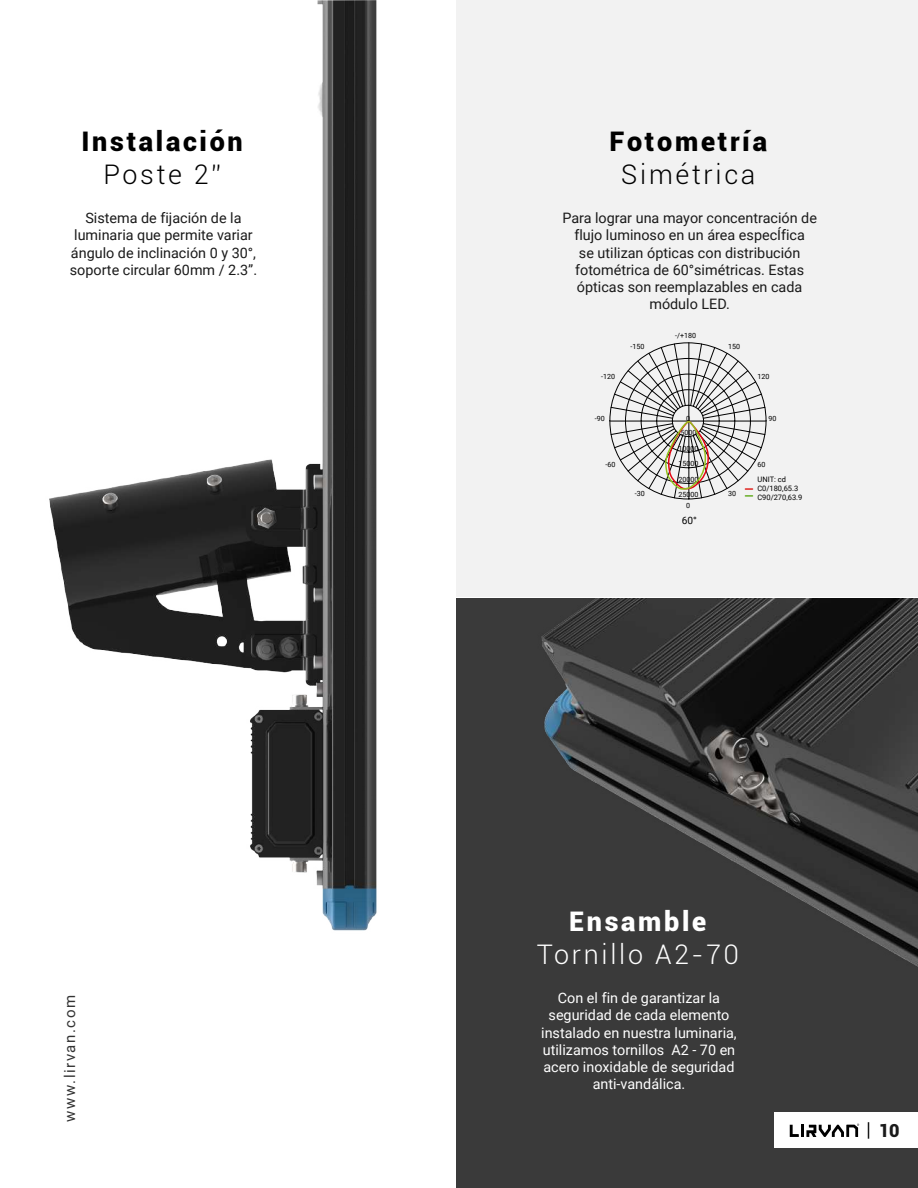
<style>
.page{position:relative;width:918px;height:1188px;background:#fff}
.page>*{position:absolute;margin:0;border:0;box-sizing:border-box;transform-origin:0 0}
.t1{font:900 27px "Roboto";letter-spacing:.1em;color:#000}
.t2{font:300 27px "Roboto";letter-spacing:.1em;color:#000}
.t3{font:300 27px "Roboto";letter-spacing:.1em;color:#fff}
.t4{font:900 27px "Roboto";letter-spacing:.1em;color:#fff}
.t5{font:900 18px "Roboto";color:#1a1a1a}
.t6{font:15px "Roboto";letter-spacing:.1em;color:#333}
.t7{font:14.4px/17.2px "Roboto";color:#1a1a1a;text-align:center}
.t8{font:14.4px/17.2px "Roboto";color:#fff;text-align:center}
.t9{font:10.2px "Roboto";color:#000}
.t10{font:7.5px/9px "Roboto";color:#000}
.t11{font:7.2px/15.6px "Roboto";color:#000;text-align:center}
</style>
<div class="page">
<div style="left:457px;top:598px;width:461px;height:590px;background:#3a3a3a"></div>
<img style="left:541px;top:598px;width:377px;height:369px">
<div style="left:457px;top:0;width:461px;height:597px;background:#f2f2f2"></div>
<div style="left:775px;top:1113px;width:143px;height:35px;background:#fff"></div>
<svg style="left:868px;top:1122px;width:1px;height:17px"></svg>
<svg style="left:790px;top:1124px;width:69px;height:13px"></svg>
<img style="left:49px;top:0;width:328px;height:931px">
<svg style="left:609px;top:342px;width:158px;height:158px"></svg>
<h1 class="t1" style="left:82px;top:123px;width:163px">Instalación</h1>
<h1 class="t2" style="left:103px;top:156px;width:119px">Poste 2”</h1>
<p class="t7" style="left:70px;top:209px;width:189px">Sistema de fijación de la luminaria que permite variar ángulo de inclinación 0 y 30°, soporte circular 60mm / 2.3”.</p>
<p class="t6" style="left:59px;top:1122px;width:128px;rotate:-90deg">www.lirvan.com</p>
<h1 class="t1" style="left:610px;top:123px;width:159px">Fotometría</h1>
<h1 class="t2" style="left:621px;top:156px;width:136px">Simétrica</h1>
<p class="t7" style="left:562px;top:209px;width:256px">Para lograr una mayor concentración de flujo luminoso en un área especÍfica<br>se utilizan ópticas con distribución fotométrica de 60°simétricas. Estas ópticas son reemplazables en cada módulo LED.</p>
<p class="t11" style="left:601px;top:368px;width:15px">-120</p>
<p class="t11" style="left:595px;top:410px;width:11px">-90</p>
<p class="t11" style="left:631px;top:339px;width:15px">-150</p>
<p class="t11" style="left:605px;top:456px;width:11px">-60</p>
<p class="t11" style="left:635px;top:486px;width:11px">-30</p>
<p class="t11" style="left:675px;top:328px;width:22px">-/+180</p>
<p class="t11" style="left:680px;top:411px;width:18px;line-height:14.4px">0<br>5000</p>
<p class="t11" style="left:678px;top:440px;width:22px;text-align:justify">10000<br>15000<br>20000<br>25000</p>
<p class="t11" style="left:686px;top:497px;width:6px">0</p>
<p class="t9" style="left:682px;top:513px;width:17px">60°</p>
<p class="t11" style="left:728px;top:339px;width:14px">150</p>
<p class="t11" style="left:728px;top:486px;width:10px">30</p>
<p class="t11" style="left:758px;top:368px;width:14px">120</p>
<p class="t11" style="left:768px;top:410px;width:10px">90</p>
<p class="t11" style="left:758px;top:456px;width:10px">60</p>
<p class="t10" style="left:757px;top:475px;width:47px">UNIT: cd<br>C0/180,65.3<br>C90/270,63.9</p>
<h1 class="t4" style="left:569px;top:903px;width:139px">Ensamble</h1>
<h1 class="t3" style="left:537px;top:936px;width:203px">Tornillo A2-70</h1>
<p class="t8" style="left:541px;top:989px;width:197px">Con el fin de garantizar la seguridad de cada elemento instalado en nuestra luminaria, utilizamos tornillos A2 - 70 en acero inoxidable de seguridad anti-vandálica.</p>
<p class="t5" style="left:879px;top:1118px;width:22px">10</p>
</div>
